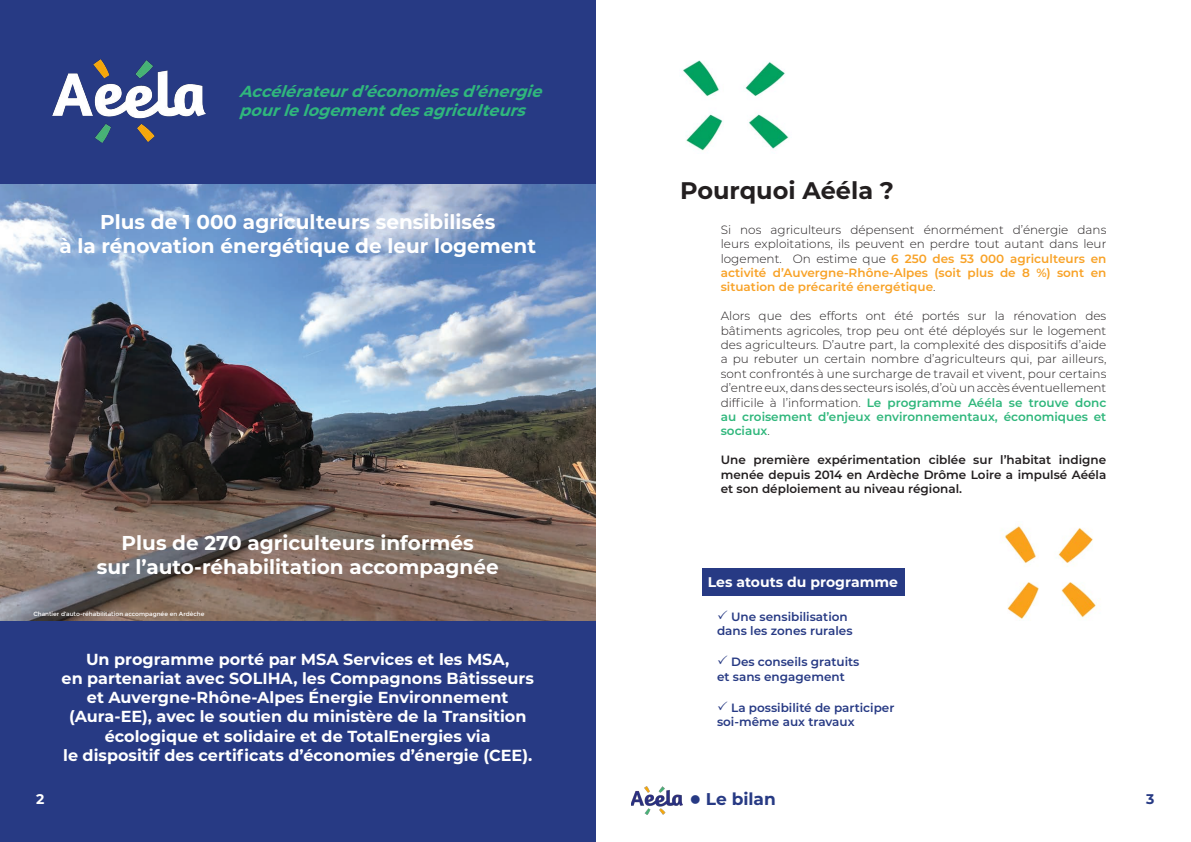
<style>
.page{position:relative;width:1191px;height:842px;background:#fff}
.page>*{position:absolute;margin:0;border:0;box-sizing:border-box;transform-origin:0 0}
.t1{font:700 24px "Montserrat";color:#231f20}
.t2{font:700 20px/24px "Montserrat";color:#fff;text-align:center}
.t3{font:700 17px "Montserrat";color:#273a84}
.t4{font:700 16px/19.2px "Montserrat";color:#fff;text-align:center}
.t5{font:italic 700 16px/19.2px "Montserrat";color:#30b77c}
.t6{font:700 14px "Montserrat";color:#fff}
.t7{font:700 14px "Montserrat";color:#273a84}
.t8{font:300 12px/14.4px "Montserrat";color:#231f20;text-align:justify}
.t9{font:600 12px/14.4px "Montserrat";color:#231f20;text-align:justify}
.t10{font:600 12px/14.4px "Montserrat";color:#273a84}
.t11{font:6px "Montserrat";color:#fff}
.s1{font-weight:600;color:#f8a227}
.s2{font-weight:600;color:#30b77c}
</style>
<div class="page">
<div style="left:0;top:0;width:595px;height:842px;background:#273a84"></div>
<img style="left:0;top:184px;width:595px;height:436px">
<img style="left:631px;top:787px;width:51px;height:28px">
<img style="left:53px;top:60px;width:152px;height:83px">
<div style="left:702px;top:568px;width:202px;height:28px;background:#273a84"></div>
<img style="left:683px;top:60px;width:106px;height:91px">
<img style="left:1005px;top:526px;width:91px;height:93px">
<p class="t5" style="left:239px;top:81px;width:310px">Accélérateurd’économiesd’énergie pourlelogementdesagriculteurs</p>
<p class="t2" style="left:59px;top:209px;width:478px">Plus de 1 000 agriculteurs sensibilisés<br>à la rénovation énergétique de leur logement</p>
<p class="t2" style="left:97px;top:529px;width:403px">Plus de 270 agriculteurs informés<br>sur l’auto-réhabilitation accompagnée</p>
<p class="t11" style="left:33px;top:610px;width:173px">Chantier d’auto-réhabilitation accompagnée en Ardèche</p>
<p class="t4" style="left:62px;top:649px;width:474px">Un programme porté par MSA Services et les MSA,<br>en partenariat avec SOLIHA, les Compagnons Bâtisseurs et Auvergne-Rhône-Alpes Énergie Environnement (Aura-EE), avec le soutien du ministère de la Transition écologique et solidaire et de TotalEnergies via<br>le dispositif des certificats d’économies d’énergie (CEE).</p>
<p class="t1" style="left:680px;top:173px;width:215px">Pourquoi Aééla ?</p>
<p class="t8" style="left:720px;top:222px;width:387px">Si nos agriculteurs dépensent énormément d’énergie dans leurs exploitations, ils peuvent en perdre tout autant dans leur logement. On estime que <span class="s1">6 250 des 53 000 agriculteurs en activité d’Auvergne-Rhône-Alpes (soit plus de 8 %) sont en situation de précarité énergétique</span>.</p>
<p class="t8" style="left:720px;top:308px;width:387px">Alors que des efforts ont été portés sur la rénovation des bâtiments agricoles, trop peu ont été déployés sur le logement des agriculteurs. D’autre part, la complexité des dispositifs d’aide a pu rebuter un certain nombre d’agriculteurs qui, par ailleurs, sont confrontés à une surcharge de travail et vivent, pour certains d’entre eux, dans des secteurs isolés, d’où un accès éventuellement difficile à l’information. <span class="s2">Le programme Aééla se trouve donc au croisement d’enjeux environnementaux, économiques et sociaux</span>.</p>
<p class="t9" style="left:720px;top:452px;width:387px">Une première expérimentation ciblée sur l’habitat indigne menée depuis 2014 en Ardèche Drôme Loire a impulsé Aééla et son déploiement au niveau régional.</p>
<p class="t6" style="left:708px;top:572px;width:192px">Les atouts du programme</p>
<p class="t10" style="left:717px;top:609px;width:137px;text-indent:14px">Une sensibilisation dans les zones rurales</p>
<p class="t10" style="left:717px;top:654px;width:144px;text-indent:14px">Des conseils gratuits et sans engagement</p>
<p class="t10" style="left:717px;top:700px;width:179px;text-indent:14px">La possibilité de participer soi-même aux travaux</p>
<p class="t6" style="left:36px;top:789px;width:10px">2</p>
<p class="t3" style="left:690px;top:787px;width:88px">● Le bilan</p>
<p class="t7" style="left:1146px;top:789px;width:10px">3</p>
</div>
